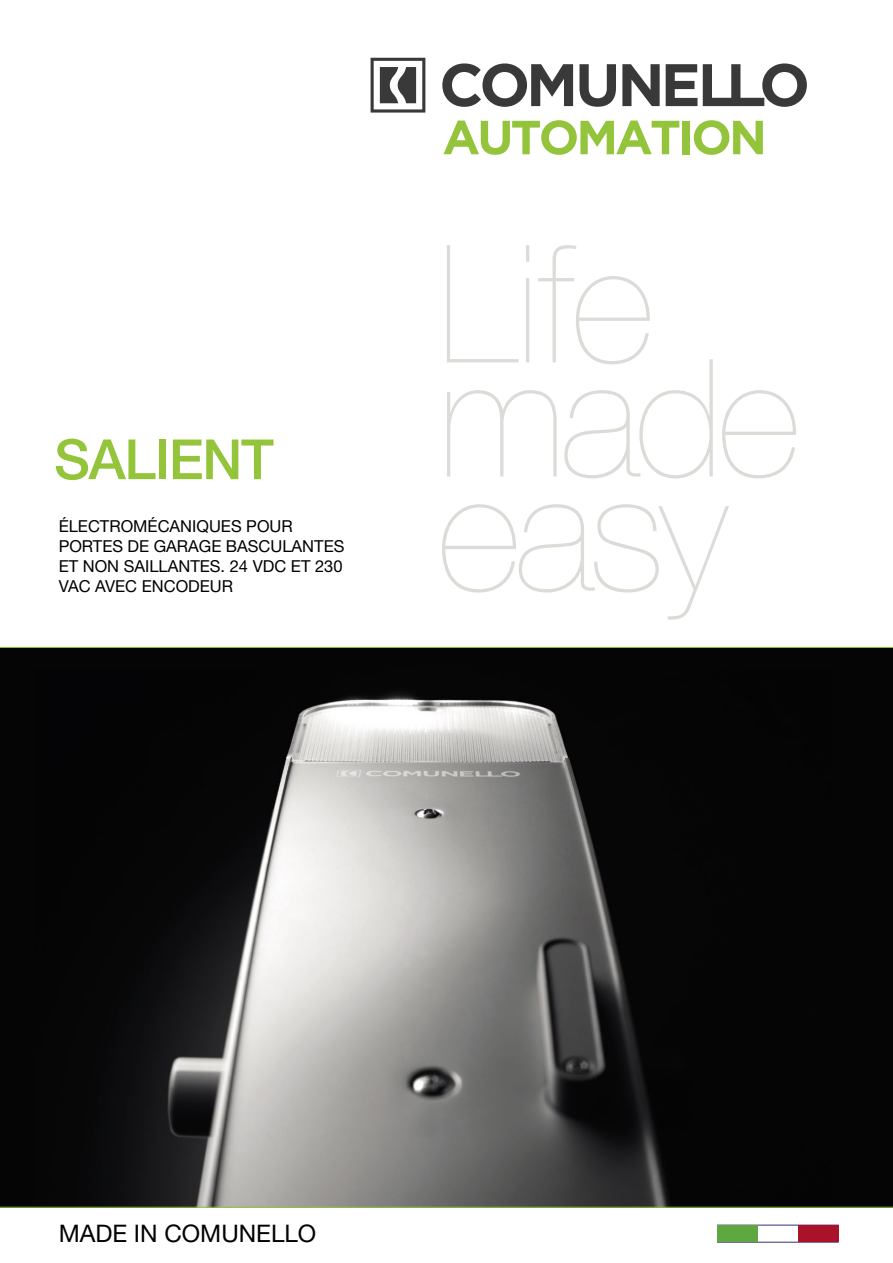
<style>
.page{position:relative;width:893px;height:1263px;background:#fff}
.page>*{position:absolute;margin:0;border:0;box-sizing:border-box;transform-origin:0 0}
.t1{font:200 164.1px "Helvetica Neue LT Std";letter-spacing:-.03em;color:#dbdbd7}
.t2{font:500 55.5px "Helvetica Neue LT Std";letter-spacing:-.025em;color:#94c43a}
.t3{font:24.15px "Helvetica Neue LT Std";color:#000}
.t4{font:16.5px/19.8px "Helvetica Neue LT Std";color:#000}
</style>
<div class="page">
<img style="left:0;top:648px;width:893px;height:559px">
<svg style="left:717px;top:1225px;width:81px;height:17px"></svg>
<div style="left:798px;top:1225px;width:40px;height:17px;background:#a9132a"></div>
<div style="left:718px;top:1225px;width:40px;height:17px;background:#5fa841"></div>
<hr style="left:0;top:647px;width:893px;height:1px;background:#94c43a">
<hr style="left:0;top:1207px;width:893px;height:1px;background:#94c43a">
<svg style="left:442px;top:63px;width:131px;height:44px"></svg>
<svg style="left:579px;top:64px;width:37px;height:43px"></svg>
<svg style="left:622px;top:64px;width:38px;height:42px"></svg>
<svg style="left:666px;top:64px;width:31px;height:42px"></svg>
<svg style="left:703px;top:63px;width:104px;height:44px"></svg>
<svg style="left:371px;top:58px;width:54px;height:55px"></svg>
<svg style="left:443px;top:120px;width:236px;height:35px"></svg>
<div style="left:682px;top:121px;width:8px;height:33px;background:#94c43b"></div>
<svg style="left:694px;top:120px;width:69px;height:35px"></svg>
<h2 class="t2" style="left:54px;top:426px;width:221px">SALIENT</h2>
<p class="t4" style="left:59px;top:516px;width:287px">ÉLECTROMÉCANIQUES POUR<br>PORTES DE GARAGE BASCULANTES<br>ET NON SAILLANTES. 24 VDC ET 230<br>VAC AVEC ENCODEUR</p>
<h1 class="t1" style="left:438px;top:210px;width:217px">Life</h1>
<h1 class="t1" style="left:438px;top:324px;width:364px">made</h1>
<h1 class="t1" style="left:438px;top:438px;width:291px">easy</h1>
<h3 class="t3" style="left:59px;top:1219px;width:259px">MADE IN COMUNELLO</h3>
</div>
